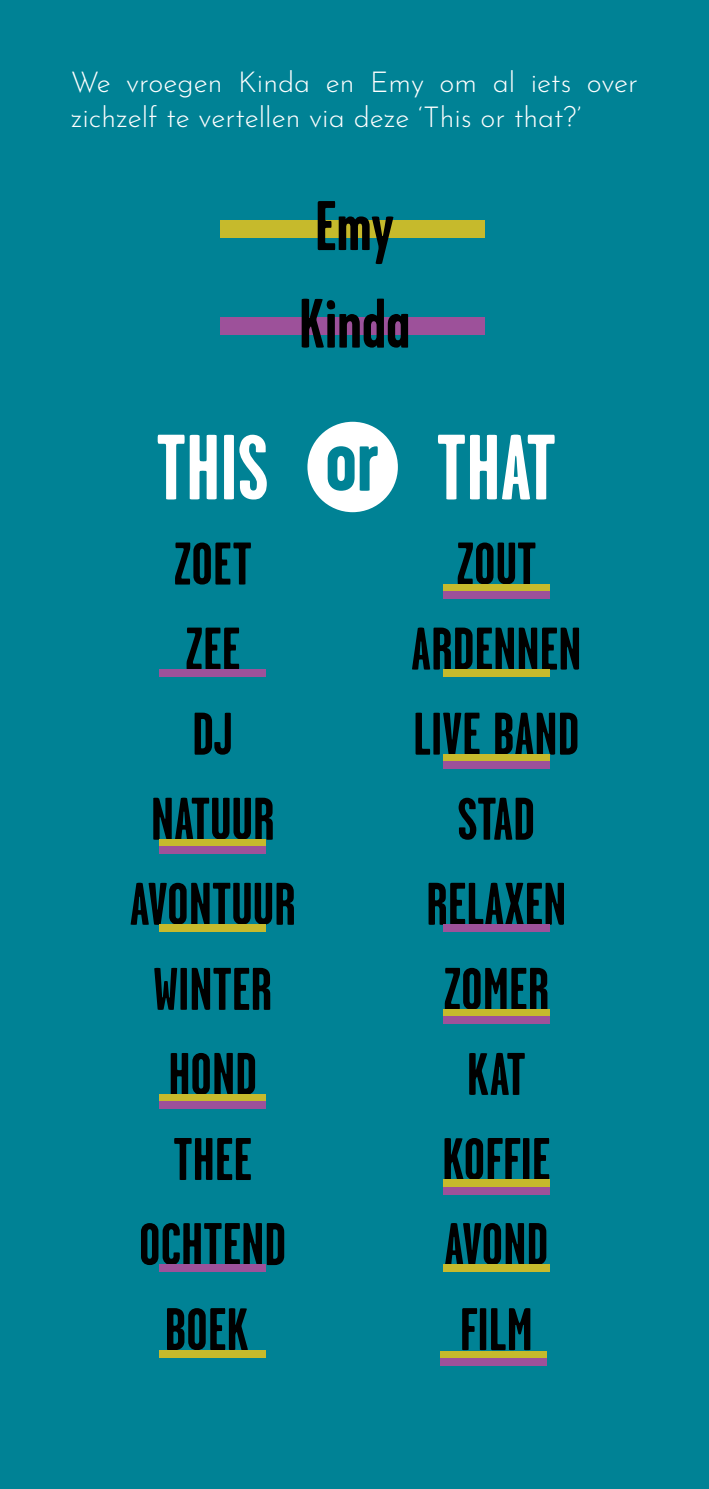
<style>
.page{position:relative;width:709px;height:1489px;background:#fff}
.page>*{position:absolute;margin:0;border:0;box-sizing:border-box;transform-origin:0 0}
.t1{font:700 92.5px "Garage Gothic";color:#fff}
.t2{font:700 92.5px "Garage Gothic";color:#008295}
.t3{font:700 70px/97.5px "Garage Gothic";color:#000}
.t4{font:700 60px/85px "Garage Gothic";color:#000;text-align:center}
.t5{font:300 28.75px/34.5px "Josefin Sans";color:#fff}
</style>
<div class="page">
<div style="left:0;top:0;width:709px;height:1488px;background:#008295"></div>
<div style="left:307px;top:422px;width:91px;height:90px;background:#fff;border-radius:50%"></div>
<div style="left:443px;top:584px;width:106px;height:7px;background:#c6ba2c"></div>
<div style="left:443px;top:591px;width:106px;height:7px;background:#9d519a"></div>
<div style="left:443px;top:669px;width:106px;height:7px;background:#c6ba2c"></div>
<div style="left:443px;top:754px;width:106px;height:7px;background:#c6ba2c"></div>
<div style="left:443px;top:761px;width:106px;height:7px;background:#9d519a"></div>
<div style="left:443px;top:924px;width:106px;height:7px;background:#9d519a"></div>
<div style="left:443px;top:1009px;width:106px;height:7px;background:#c6ba2c"></div>
<div style="left:443px;top:1016px;width:106px;height:7px;background:#9d519a"></div>
<div style="left:443px;top:1179px;width:106px;height:7px;background:#c6ba2c"></div>
<div style="left:443px;top:1186px;width:106px;height:7px;background:#9d519a"></div>
<div style="left:443px;top:1264px;width:106px;height:7px;background:#c6ba2c"></div>
<div style="left:440px;top:1350px;width:107px;height:7px;background:#c6ba2c"></div>
<div style="left:440px;top:1357px;width:107px;height:7px;background:#9d519a"></div>
<div style="left:160px;top:669px;width:106px;height:7px;background:#9d519a"></div>
<div style="left:160px;top:839px;width:106px;height:7px;background:#c6ba2c"></div>
<div style="left:160px;top:846px;width:106px;height:7px;background:#9d519a"></div>
<div style="left:160px;top:924px;width:106px;height:7px;background:#c6ba2c"></div>
<div style="left:160px;top:1094px;width:106px;height:7px;background:#c6ba2c"></div>
<div style="left:160px;top:1101px;width:106px;height:7px;background:#9d519a"></div>
<div style="left:160px;top:1264px;width:106px;height:7px;background:#9d519a"></div>
<div style="left:160px;top:1349px;width:106px;height:7px;background:#c6ba2c"></div>
<div style="left:220px;top:317px;width:265px;height:18px;background:#9d519a"></div>
<div style="left:220px;top:220px;width:265px;height:17px;background:#c6ba2c"></div>
<p class="t5" style="left:71px;top:68px;width:568px">We vroegen Kinda en Emy om al iets over zichzelf te vertellen via deze ‘This or that?’</p>
<h1 class="t1" style="left:156px;top:434px;width:114px">THIS</h1>
<p class="t3" style="left:299px;top:184px;width:113px">Emy<br>Kinda</p>
<h1 class="t2" style="left:325px;top:426px;width:55px">or</h1>
<h1 class="t1" style="left:436px;top:434px;width:121px">THAT</h1>
<p class="t4" style="left:130px;top:527px;width:167px">ZOET<br>ZEE<br>DJ<br>NATUUR<br>AVONTUUR<br>WINTER<br>HOND<br>THEE<br>OCHTEND<br>BOEK</p>
<p class="t4" style="left:411px;top:527px;width:172px">ZOUT<br>ARDENNEN<br>LIVE BAND<br>STAD<br>RELAXEN<br>ZOMER<br>KAT<br>KOFFIE<br>AVOND<br>FILM</p>
</div>
